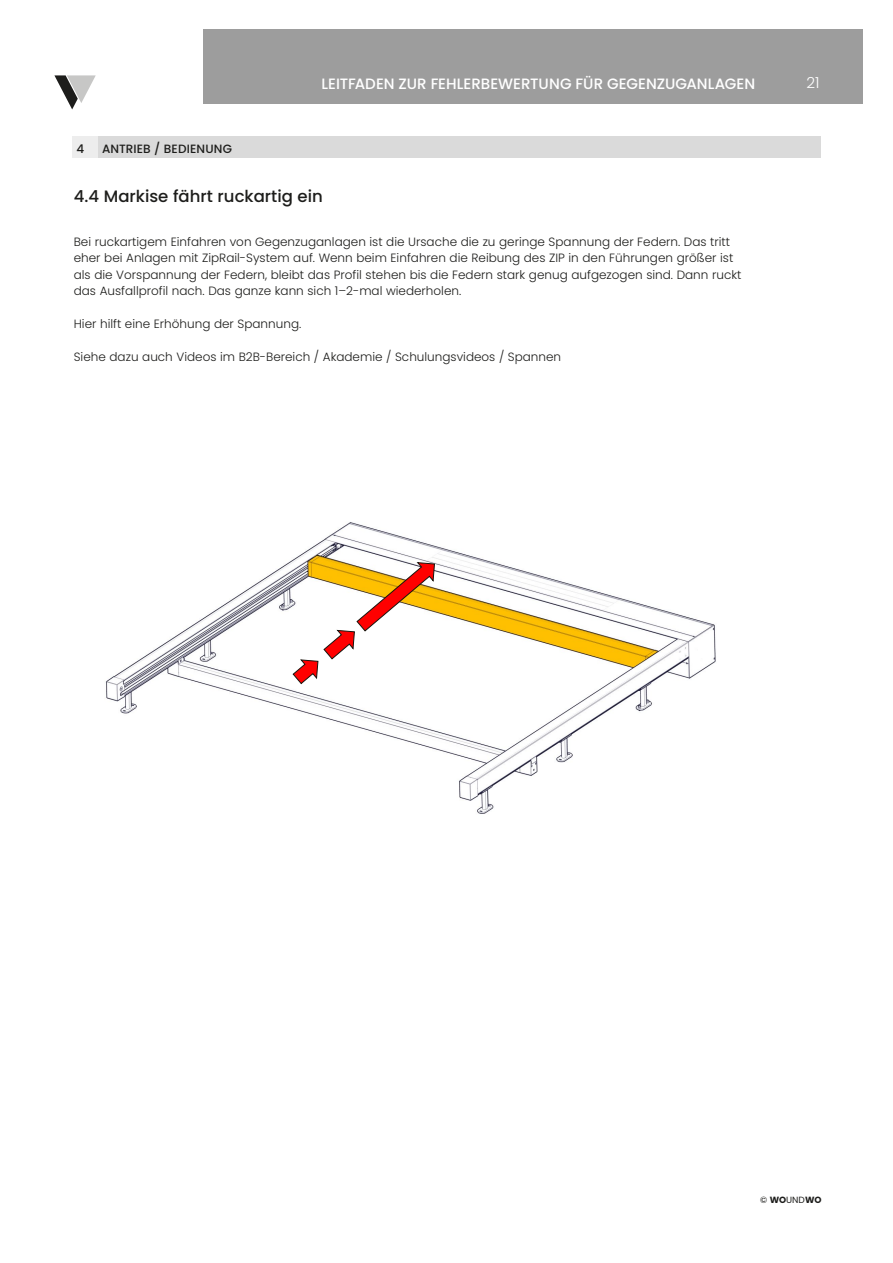
<style>
.page{position:relative;width:893px;height:1263px;background:#fff}
.page>*{position:absolute;margin:0;border:0;box-sizing:border-box;transform-origin:0 0}
.t1{font:500 16.5px "Poppins";color:#1d1d1b}
.t2{font:300 15.15px "Poppins";color:#fff}
.t3{font:500 15px "Poppins";color:#fff}
.t4{font:300 12px/16.5px "Poppins";color:#1d1d1b}
.Balken{font:500 12px "Poppins";letter-spacing:.015em;color:#1d1d1b}
.t5{font:9px "Poppins";color:#1d1d1b}
.s1{font-weight:700}
</style>
<div class="page">
<div style="left:203px;top:30px;width:659px;height:74px;background:#9d9d9d"></div>
<svg style="left:54px;top:75px;width:42px;height:34px"></svg>
<div style="left:72px;top:136px;width:26px;height:21px;background:#ededed"></div>
<div style="left:98px;top:136px;width:723px;height:21px;background:#dadada"></div>
<img style="left:106px;top:522px;width:610px;height:292px">
<svg style="left:292px;top:562px;width:143px;height:122px"></svg>
<p class="t3" style="left:322px;top:75px;width:435px">LEITFADEN ZUR FEHLERBEWERTUNG FÜR GEGENZUGANLAGEN</p>
<p class="t2" style="left:806px;top:74px;width:15px">21</p>
<p class="Balken" style="left:77px;top:142px;width:9px">4</p>
<p class="Balken" style="left:102px;top:142px;width:132px">ANTRIEB / BEDIENUNG</p>
<p class="t1" style="left:74px;top:186px;width:251px">4.4 Markise fährt ruckartig ein</p>
<p class="t4" style="left:74px;top:233px;width:669px">Bei ruckartigem Einfahren von Gegenzuganlagen ist die Ursache die zu geringe Spannung der Federn. Das tritt eher bei Anlagen mit ZipRail-System auf. Wenn beim Einfahren die Reibung des ZIP in den Führungen größer ist als die Vorspannung der Federn, bleibt das Profil stehen bis die Federn stark genug aufgezogen sind. Dann ruckt das Ausfallprofil nach. Das ganze kann sich 1–2-mal wiederholen.</p>
<p class="t4" style="left:74px;top:316px;width:229px">Hier hilft eine Erhöhung der Spannung.</p>
<p class="t4" style="left:74px;top:349px;width:489px">Siehe dazu auch Videos im B2B-Bereich / Akademie / Schulungsvideos / Spannen</p>
<p class="t5" style="left:760px;top:1195px;width:63px">© <span class="s1">WO</span>UND<span class="s1">WO</span></p>
</div>
